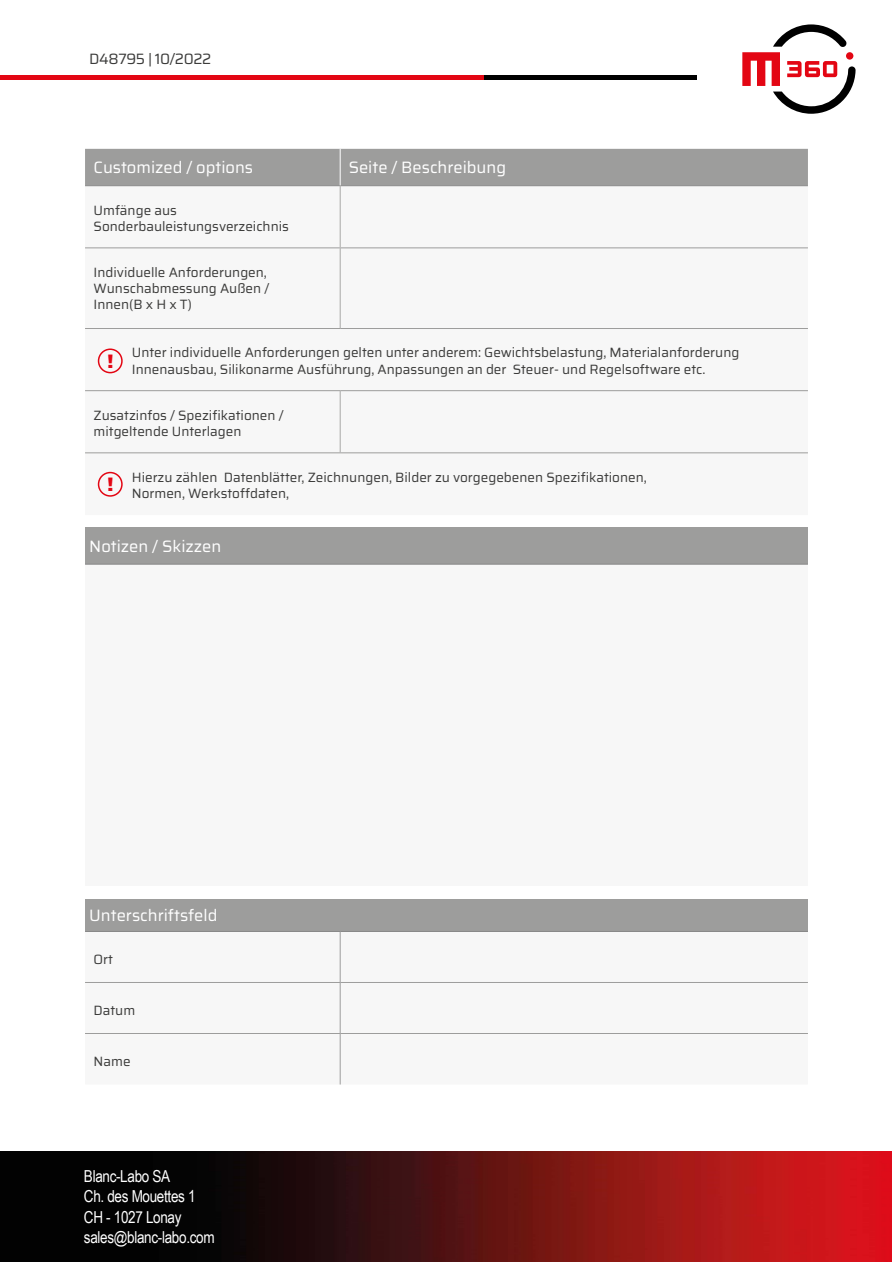
<style>
.page{position:relative;width:893px;height:1263px;background:#fff}
.page>*{position:absolute;margin:0;border:0;box-sizing:border-box;transform-origin:0 0}
.t1{font:800 19.5px "Saira";color:#e30613}
.t2{font:16.5px "Saira";color:#fff}
.t3{font:16.5px/20.1px "Arial Narrow";letter-spacing:-.02em;color:#fff}
.t4{font:15px "Saira";letter-spacing:-.025em;color:#3c3c3b}
.t5{font:13.5px/16.2px "Saira";color:#3c3c3b}
</style>
<div class="page">
<img style="left:0;top:1151px;width:892px;height:111px">
<svg style="left:742px;top:24px;width:114px;height:90px"></svg>
<hr style="left:0;top:75px;width:485px;height:4px;background:#e30613">
<hr style="left:484px;top:75px;width:213px;height:4px;background:#000">
<div style="left:85px;top:149px;width:723px;height:36px;background:#9d9d9c"></div>
<svg style="left:85px;top:186px;width:723px;height:311px"></svg>
<hr style="left:340px;top:185px;width:468px;height:1px;background:#878787">
<hr style="left:341px;top:247px;width:467px;height:1px;background:#9d9d9c">
<hr style="left:340px;top:328px;width:468px;height:1px;background:#9d9d9c">
<hr style="left:340px;top:390px;width:468px;height:1px;background:#9d9d9c">
<hr style="left:340px;top:452px;width:468px;height:1px;background:#9d9d9c">
<hr style="left:85px;top:185px;width:255px;height:1px;background:#878787">
<hr style="left:85px;top:247px;width:255px;height:1px;background:#9d9d9c">
<hr style="left:85px;top:328px;width:255px;height:1px;background:#9d9d9c">
<hr style="left:85px;top:390px;width:255px;height:1px;background:#9d9d9c">
<hr style="left:85px;top:452px;width:255px;height:1px;background:#9d9d9c">
<hr style="left:340px;top:149px;width:1px;height:36px;background:#fff">
<hr style="left:340px;top:186px;width:1px;height:62px;background:#a8a8a7">
<hr style="left:340px;top:248px;width:1px;height:80px;background:#a8a8a7">
<hr style="left:340px;top:391px;width:1px;height:61px;background:#a8a8a7">
<div style="left:85px;top:528px;width:723px;height:36px;background:#9d9d9c"></div>
<div style="left:85px;top:564px;width:723px;height:322px;background:#f7f7f7"></div>
<hr style="left:85px;top:564px;width:723px;height:1px;background:#878787">
<div style="left:85px;top:899px;width:723px;height:32px;background:#9d9d9c"></div>
<hr style="left:340px;top:931px;width:468px;height:1px;background:#878787">
<hr style="left:340px;top:932px;width:1px;height:50px;background:#9d9d9c">
<hr style="left:340px;top:982px;width:468px;height:1px;background:#9d9d9c">
<hr style="left:340px;top:983px;width:1px;height:50px;background:#9d9d9c">
<hr style="left:340px;top:1033px;width:468px;height:1px;background:#9d9d9c">
<hr style="left:340px;top:1034px;width:1px;height:50px;background:#9d9d9c">
<hr style="left:85px;top:931px;width:255px;height:1px;background:#878787">
<hr style="left:85px;top:982px;width:255px;height:1px;background:#9d9d9c">
<hr style="left:85px;top:1033px;width:255px;height:1px;background:#9d9d9c">
<div style="left:98px;top:348px;width:25px;height:25px;border:2px solid #e30613;border-radius:50%"></div>
<div style="left:98px;top:472px;width:25px;height:25px;border:2px solid #e30613;border-radius:50%"></div>
<p class="t4" style="left:89px;top:48px;width:124px">D48795 | 10/2022</p>
<p class="t2" style="left:94px;top:155px;width:161px">Customized / options</p>
<p class="t2" style="left:349px;top:155px;width:159px">Seite / Beschreibung</p>
<p class="t5" style="left:94px;top:202px;width:197px">Umfänge aus<br>Sonderbauleistungsverzeichnis</p>
<p class="t5" style="left:94px;top:264px;width:177px">Individuelle Anforderungen,<br>Wunschabmessung Außen /<br>Innen(B x H x T)</p>
<p class="t5" style="left:132px;top:344px;width:609px">Unter individuelle Anforderungen gelten unter anderem: Gewichtsbelastung, Materialanforderung<br>Innenausbau, Silikonarme Ausführung, Anpassungen an der Steuer- und Regelsoftware etc.</p>
<p class="t5" style="left:94px;top:407px;width:191px">Zusatzinfos / Spezifikationen / mitgeltende Unterlagen</p>
<p class="t5" style="left:132px;top:469px;width:516px">Hierzu zählen Datenblätter, Zeichnungen, Bilder zu vorgegebenen Spezifikationen,<br>Normen, Werkstoffdaten,</p>
<p class="t2" style="left:89px;top:533px;width:134px">Notizen / Skizzen</p>
<h1 class="t1" style="left:107px;top:345px;width:8px">!</h1>
<h1 class="t1" style="left:107px;top:468px;width:8px">!</h1>
<p class="t2" style="left:89px;top:902px;width:130px">Unterschriftsfeld</p>
<p class="t5" style="left:94px;top:951px;width:21px">Ort</p>
<p class="t5" style="left:94px;top:1002px;width:43px">Datum</p>
<p class="t5" style="left:94px;top:1053px;width:39px">Name</p>
<p class="t3" style="left:84px;top:1166px;width:132px">Blanc-Labo SA<br>Ch. des Mouettes 1<br>CH - 1027 Lonay sales@blanc-labo.com</p>
</div>
